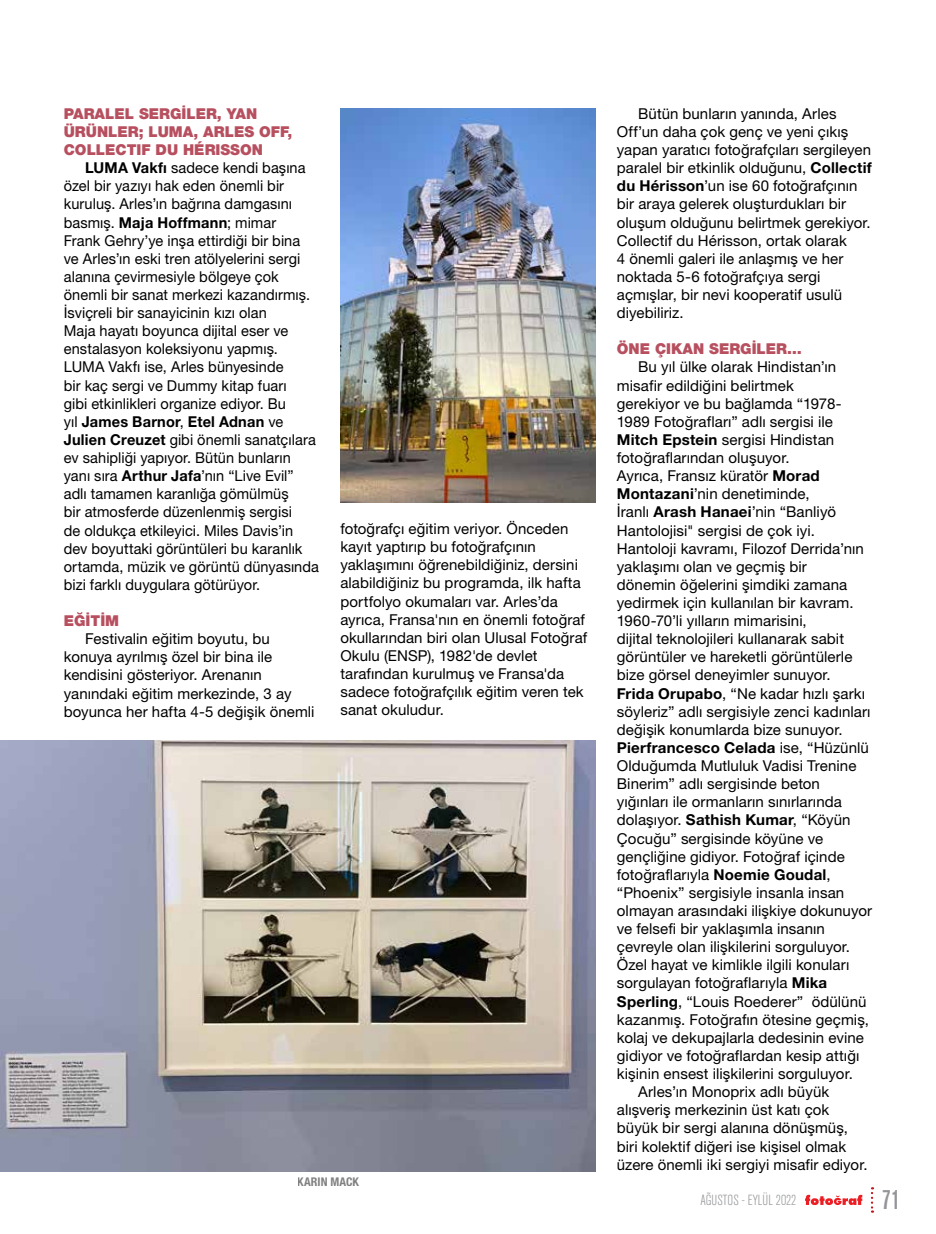
<style>
.page{position:relative;width:936px;height:1234px;background:#fff}
.page>*{position:absolute;margin:0;border:0;box-sizing:border-box;transform-origin:0 0}
.t1{font:500 condensed 27px "Akzidenz Grotesk Std";color:#939598}
.t2{font:15px/18.1px "Helvetica Neue LT Std";letter-spacing:.005em;color:#000}
.t3{font:900 15px/18.1px "Helvetica Neue LT Std";color:#b74f5f}
.t4{font:700 15px "Helvetica Neue LT Std";letter-spacing:.015em;color:#000}
.t5{font:300 condensed 14.55px "Akzidenz Grotesk Std";color:#939598}
.t6{font:700 condensed 12px "Helvetica Neue LT Std";color:#000}
.s1{font-weight:700}
.s2{font-weight:400}
</style>
<div class="page">
<svg style="left:805px;top:1194px;width:57px;height:11px"></svg>
<svg style="left:870px;top:1187px;width:3px;height:25px"></svg>
<img style="left:340px;top:108px;width:255px;height:394px">
<img style="left:0;top:740px;width:595px;height:431px">
<p class="t3" style="left:64px;top:104px;width:230px">PARALEL SERGİLER, YAN<br>ÜRÜNLER; LUMA, ARLES OFF,<br>COLLECTIF DU HÉRISSON</p>
<p class="t2" style="left:64px;top:158px;width:257px;text-indent:21px"><span class="s1">LUMA Vakfı</span> sadece kendi başına özel bir yazıyı hak eden önemli bir kuruluş. Arles’ın bağrına damgasını basmış. <span class="s1">Maja Hoffmann</span>; mimar<br>Frank Gehry’ye inşa ettirdiği bir bina<br>ve Arles’ın eski tren atölyelerini sergi alanına çevirmesiyle bölgeye çok önemli bir sanat merkezi kazandırmış.<br>İsviçreli bir sanayicinin kızı olan<br>Maja hayatı boyunca dijital eser ve enstalasyon koleksiyonu yapmış.<br>LUMA Vakfı ise, Arles bünyesinde<br>bir kaç sergi ve Dummy kitap fuarı<br>gibi etkinlikleri organize ediyor. Bu<br>yıl <span class="s1">James Barnor</span>, <span class="s1">Etel Adnan</span> ve <span class="s1">Julien Creuzet</span> gibi önemli sanatçılara ev sahipliği yapıyor. Bütün bunların yanı sıra <span class="s1">Arthur Jafa</span>’nın “Live Evil” adlı tamamen karanlığa gömülmüş<br>bir atmosferde düzenlenmiş sergisi<br>de oldukça etkileyici. Miles Davis’in dev boyuttaki görüntüleri bu karanlık ortamda, müzik ve görüntü dünyasında bizi farklı duygulara götürüyor.</p>
<p class="t3" style="left:64px;top:611px;width:57px">EĞİTİM</p>
<p class="t2" style="left:64px;top:629px;width:252px;text-indent:21px">Festivalin eğitim boyutu, bu konuya ayrılmış özel bir bina ile kendisini gösteriyor. Arenanın yanındaki eğitim merkezinde, 3 ay boyunca her hafta 4-5 değişik önemli</p>
<p class="t2" style="left:340px;top:519px;width:248px">fotoğrafçı eğitim veriyor. Önceden kayıt yaptırıp bu fotoğrafçının yaklaşımını öğrenebildiğiniz, dersini alabildiğiniz bu programda, ilk hafta portfolyo okumaları var. Arles’da ayrıca, Fransa'nın en önemli fotoğraf okullarından biri olan Ulusal Fotoğraf Okulu (ENSP), 1982'de devlet tarafından kurulmuş ve Fransa'da sadece fotoğrafçılık eğitim veren tek sanat okuludur.</p>
<p class="t6" style="left:298px;top:1173px;width:63px">KARIN MACK</p>
<p class="t2" style="left:617px;top:104px;width:256px;text-indent:21px">Bütün bunların yanında, Arles Off’un daha çok genç ve yeni çıkış yapan yaratıcı fotoğrafçıları sergileyen paralel bir etkinlik olduğunu, <span class="s1">Collectif du Hérisson</span>’un ise 60 fotoğrafçının bir araya gelerek oluşturdukları bir oluşum olduğunu belirtmek gerekiyor.<br>Collectif du Hérisson, ortak olarak<br>4 önemli galeri ile anlaşmış ve her noktada 5-6 fotoğrafçıya sergi açmışlar, bir nevi kooperatif usulü diyebiliriz.</p>
<p class="t3" style="left:617px;top:340px;width:186px">ÖNE ÇIKAN SERGİLER…</p>
<p class="t2" style="left:638px;top:358px;width:200px">Bu yıl ülke olarak Hindistan’ın</p>
<p class="t2" style="left:617px;top:376px;width:178px">misafir edildiğini belirtmek</p>
<p class="t2" style="left:617px;top:394px;width:226px">gerekiyor ve bu bağlamda “1978-</p>
<p class="t2" style="left:617px;top:412px;width:217px">1989 Fotoğrafları” adlı sergisi ile</p>
<p class="t2" style="left:617px;top:430px;width:219px"><span class="s1">Mitch Epstein</span> sergisi Hindistan</p>
<p class="t2" style="left:617px;top:448px;width:174px">fotoğraflarından oluşuyor.</p>
<p class="t2" style="left:617px;top:466px;width:204px">Ayrıca, Fransız küratör <span class="s1">Morad</span></p>
<p class="t2" style="left:617px;top:484px;width:194px"><span class="s1">Montazani</span>’nin denetiminde,</p>
<p class="t2" style="left:617px;top:502px;width:221px">İranlı <span class="s1">Arash Hanaei</span>’nin “Banliyö</p>
<p class="t2" style="left:617px;top:521px;width:199px">Hantolojisi" sergisi de çok iyi.</p>
<p class="t2" style="left:617px;top:539px;width:248px">Hantoloji kavramı, Filozof Derrida’nın</p>
<p class="t2" style="left:617px;top:557px;width:191px">yaklaşımı olan ve geçmiş bir</p>
<p class="t2" style="left:617px;top:575px;width:232px">dönemin öğelerini şimdiki zamana</p>
<p class="t2" style="left:617px;top:593px;width:238px">yedirmek için kullanılan bir kavram.</p>
<p class="t2" style="left:617px;top:611px;width:191px">1960-70’li yılların mimarisini,</p>
<p class="t2" style="left:617px;top:629px;width:229px">dijital teknolojileri kullanarak sabit</p>
<p class="t2" style="left:617px;top:647px;width:237px">görüntüler ve hareketli görüntülerle</p>
<p class="t2" style="left:617px;top:665px;width:215px">bize görsel deneyimler sunuyor.</p>
<p class="t2" style="left:617px;top:683px;width:250px"><span class="s1">Frida Orupabo</span>, “Ne kadar hızlı şarkı</p>
<p class="t2" style="left:617px;top:702px;width:255px">söyleriz” adlı sergisiyle zenci kadınları</p>
<p class="t2" style="left:617px;top:720px;width:227px">değişik konumlarda bize sunuyor.</p>
<p class="t4" style="left:617px;top:738px;width:253px">Pierfrancesco Celada <span class="s2">ise, “Hüzünlü</span></p>
<p class="t2" style="left:617px;top:756px;width:241px">Olduğumda Mutluluk Vadisi Trenine</p>
<p class="t2" style="left:617px;top:774px;width:205px">Binerim” adlı sergisinde beton</p>
<p class="t2" style="left:617px;top:792px;width:226px">yığınları ile ormanların sınırlarında</p>
<p class="t2" style="left:617px;top:810px;width:235px">dolaşıyor. <span class="s1">Sathish Kumar</span>, “Köyün</p>
<p class="t2" style="left:617px;top:828px;width:208px">Çocuğu” sergisinde köyüne ve</p>
<p class="t2" style="left:617px;top:846px;width:229px">gençliğine gidiyor. Fotoğraf içinde</p>
<p class="t2" style="left:617px;top:865px;width:215px">fotoğraflarıyla <span class="s1">Noemie Goudal</span>,</p>
<p class="t2" style="left:617px;top:883px;width:229px">“Phoenix” sergisiyle insanla insan</p>
<p class="t2" style="left:617px;top:901px;width:257px">olmayan arasındaki ilişkiye dokunuyor</p>
<p class="t2" style="left:617px;top:919px;width:209px">ve felsefi bir yaklaşımla insanın</p>
<p class="t2" style="left:617px;top:937px;width:235px">çevreyle olan ilişkilerini sorguluyor.</p>
<p class="t2" style="left:617px;top:955px;width:234px">Özel hayat ve kimlikle ilgili konuları</p>
<p class="t2" style="left:617px;top:973px;width:212px">sorgulayan fotoğraflarıyla <span class="s1">Mika</span></p>
<p class="t2" style="left:617px;top:991px;width:251px"><span class="s1">Sperling</span>, “Louis Roederer” ödülünü</p>
<p class="t2" style="left:617px;top:1009px;width:253px">kazanmış. Fotoğrafın ötesine geçmiş,</p>
<p class="t2" style="left:617px;top:1027px;width:248px">kolaj ve dekupajlarla dedesinin evine</p>
<p class="t2" style="left:617px;top:1046px;width:244px">gidiyor ve fotoğraflardan kesip attığı</p>
<p class="t2" style="left:617px;top:1064px;width:237px">kişinin ensest ilişkilerini sorguluyor.</p>
<p class="t2" style="left:638px;top:1082px;width:192px">Arles’ın Monoprix adlı büyük</p>
<p class="t2" style="left:617px;top:1100px;width:214px">alışveriş merkezinin üst katı çok</p>
<p class="t2" style="left:617px;top:1118px;width:232px">büyük bir sergi alanına dönüşmüş,</p>
<p class="t2" style="left:617px;top:1136px;width:231px">biri kolektif diğeri ise kişisel olmak</p>
<p class="t2" style="left:617px;top:1154px;width:252px">üzere önemli iki sergiyi misafir ediyor.</p>
<p class="t5" style="left:700px;top:1191px;width:98px">AĞUSTOS - EYLÜL 2022</p>
<h1 class="t1" style="left:881px;top:1184px;width:20px">71</h1>
</div>
